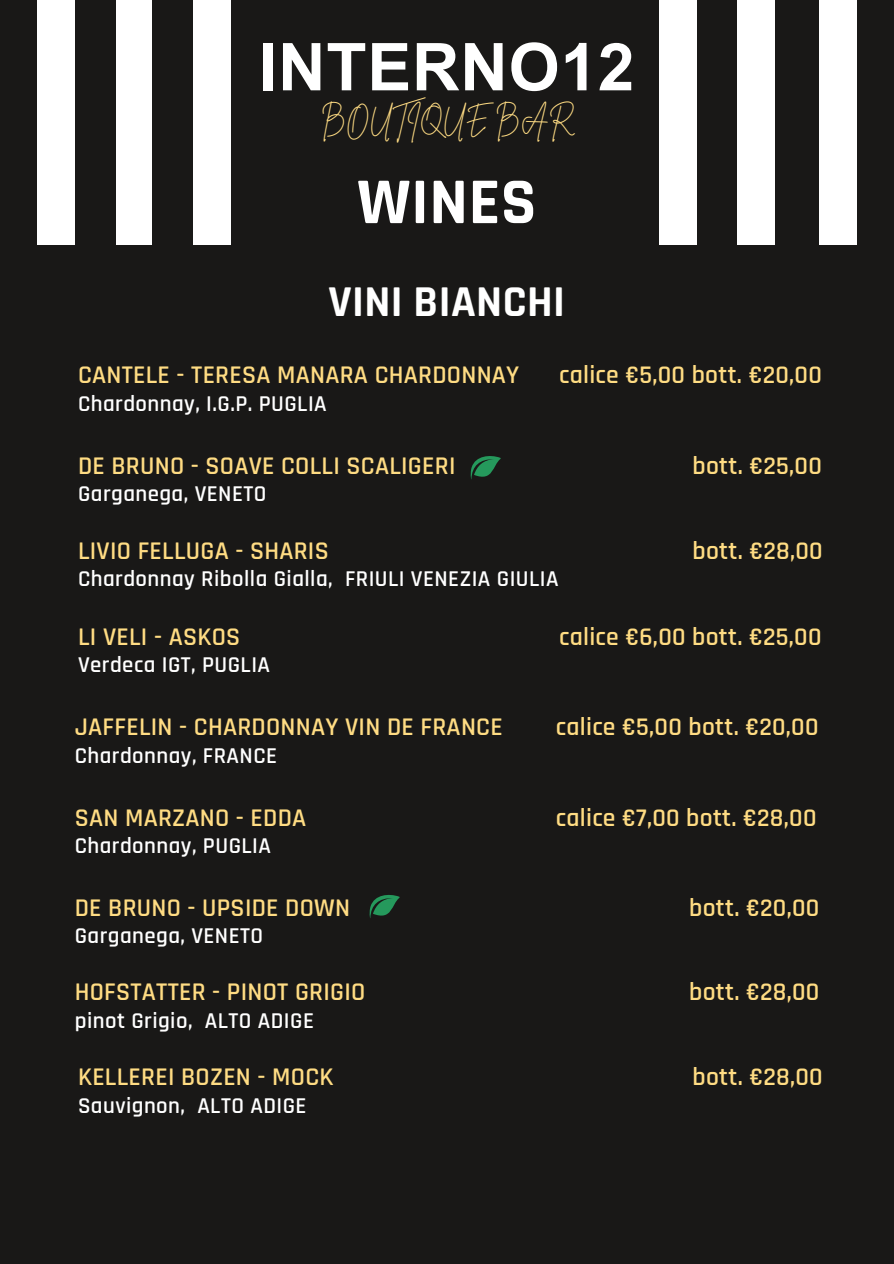
<style>
.page{position:relative;width:894px;height:1264px;background:#fff}
.page>*{position:absolute;margin:0;border:0;box-sizing:border-box;transform-origin:0 0}
.t1{font:700 65.85px "Arial MT Pro";letter-spacing:.01em;color:#fff}
.t2{font:700 65.85px "Rajdhani";letter-spacing:.01em;color:#fff}
.t3{font:700 44.55px "Rajdhani";letter-spacing:.01em;color:#fff}
.t4{font:600 25.65px "Rajdhani";letter-spacing:.01em;color:#ffdc83}
.t5{font:25.35px "Brittany Signature";letter-spacing:.01em;color:#ffdc83}
.t6{font:600 22.8px "Rajdhani";letter-spacing:.02em;color:#fff}
</style>
<div class="page">
<div style="left:0;top:0;width:893px;height:1263px;background:#191817"></div>
<div style="left:37px;top:0;width:38px;height:244px;background:#fff"></div>
<div style="left:115px;top:0;width:38px;height:244px;background:#fff"></div>
<div style="left:193px;top:0;width:38px;height:244px;background:#fff"></div>
<div style="left:818px;top:0;width:38px;height:244px;background:#fff"></div>
<div style="left:737px;top:0;width:37px;height:244px;background:#fff"></div>
<div style="left:659px;top:0;width:37px;height:244px;background:#fff"></div>
<svg style="left:470px;top:456px;width:30px;height:23px"></svg>
<svg style="left:369px;top:895px;width:30px;height:23px"></svg>
<h4 class="t1" style="left:259px;top:42px;width:377px">INTERNO12</h4>
<h4 class="t5" style="left:321px;top:103px;width:252px">BOUTIQUE BAR</h4>
<h1 class="t2" style="left:357px;top:162px;width:181px">WINES</h1>
<h2 class="t3" style="left:328px;top:274px;width:238px">VINI BIANCHI</h2>
<h3 class="t4" style="left:78px;top:359px;width:442px">CANTELE - TERESA MANARA CHARDONNAY</h3>
<h5 class="t4" style="left:559px;top:359px;width:264px">calice €5,00 bott. €20,00</h5>
<p class="t6" style="left:78px;top:389px;width:250px">Chardonnay, I.G.P. PUGLIA</p>
<h3 class="t4" style="left:78px;top:450px;width:379px">DE BRUNO - SOAVE COLLI SCALIGERI</h3>
<p class="t4" style="left:692px;top:450px;width:131px">bott. €25,00</p>
<h5 class="t6" style="left:78px;top:480px;width:190px">Garganega, VENETO</h5>
<p class="t4" style="left:78px;top:535px;width:252px">LIVIO FELLUGA - SHARIS</p>
<h3 class="t4" style="left:692px;top:535px;width:132px">bott. €28,00</h3>
<h5 class="t6" style="left:78px;top:565px;width:482px">Chardonnay Ribolla Gialla, FRIULI VENEZIA GIULIA</h5>
<p class="t4" style="left:78px;top:621px;width:164px">LI VELI - ASKOS</p>
<h3 class="t4" style="left:559px;top:621px;width:264px">calice €6,00 bott. €25,00</h3>
<h5 class="t6" style="left:78px;top:651px;width:193px">Verdeca IGT, PUGLIA</h5>
<p class="t4" style="left:75px;top:711px;width:429px">JAFFELIN - CHARDONNAY VIN DE FRANCE</p>
<h3 class="t4" style="left:555px;top:711px;width:264px">calice €5,00 bott. €20,00</h3>
<h5 class="t6" style="left:75px;top:741px;width:204px">Chardonnay, FRANCE</h5>
<p class="t4" style="left:75px;top:802px;width:233px">SAN MARZANO - EDDA</p>
<h3 class="t4" style="left:555px;top:802px;width:262px">calice €7,00 bott. €28,00</h3>
<h5 class="t6" style="left:75px;top:831px;width:198px">Chardonnay, PUGLIA</h5>
<p class="t4" style="left:75px;top:891px;width:277px">DE BRUNO - UPSIDE DOWN</p>
<h3 class="t4" style="left:689px;top:891px;width:131px">bott. €20,00</h3>
<p class="t6" style="left:75px;top:921px;width:190px">Garganega, VENETO</p>
<h5 class="t4" style="left:75px;top:976px;width:292px">HOFSTATTER - PINOT GRIGIO</h5>
<p class="t4" style="left:689px;top:976px;width:132px">bott. €28,00</p>
<h3 class="t6" style="left:75px;top:1006px;width:241px">pinot Grigio, ALTO ADIGE</h3>
<h5 class="t4" style="left:78px;top:1061px;width:257px">KELLEREI BOZEN - MOCK</h5>
<p class="t4" style="left:692px;top:1061px;width:132px">bott. €28,00</p>
<h3 class="t6" style="left:78px;top:1091px;width:230px">Sauvignon, ALTO ADIGE</h3>
</div>
